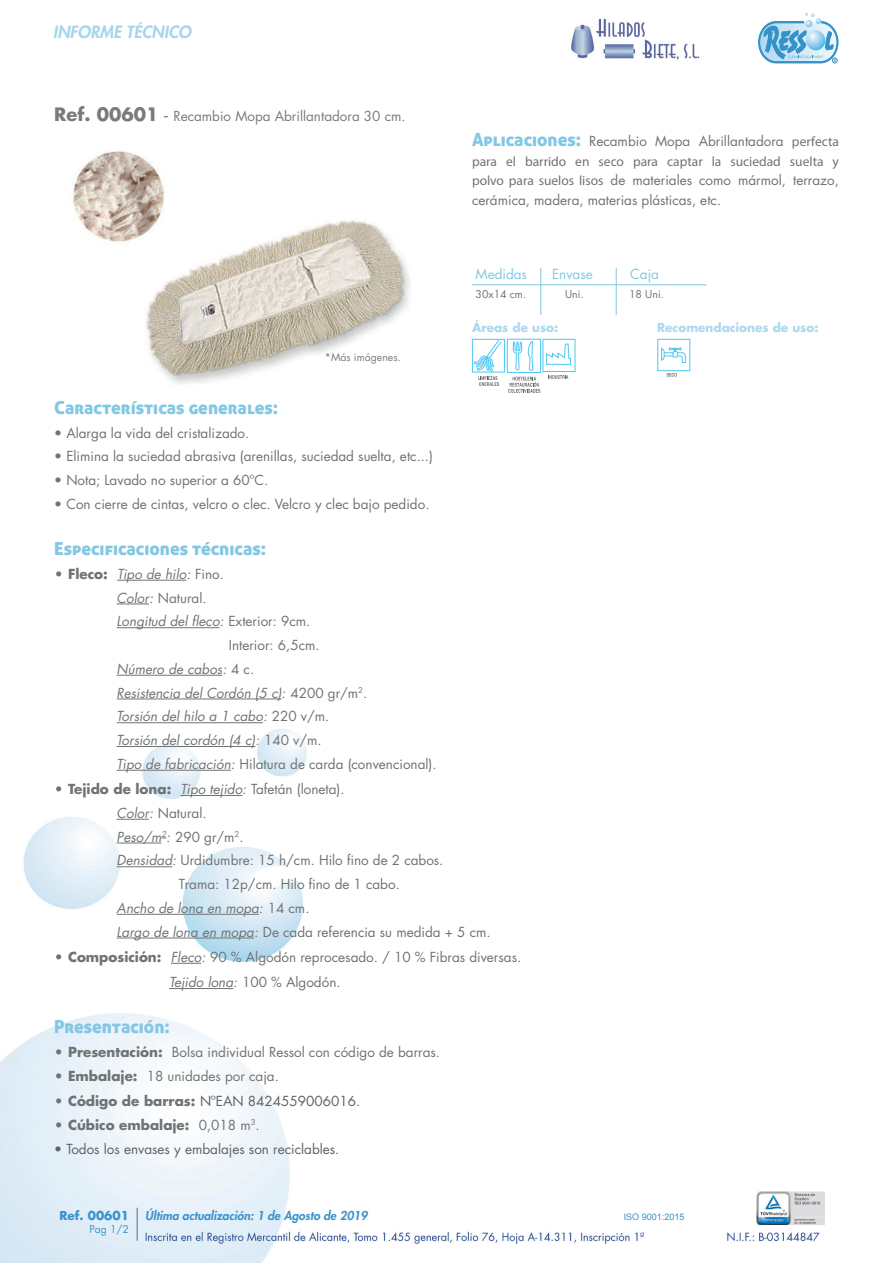
<style>
.page{position:relative;width:893px;height:1263px;background:#fff}
.page>*{position:absolute;margin:0;border:0;box-sizing:border-box;transform-origin:0 0}
.t1{font:18px "Aller Display";color:#82c7e4}
.t2{font:italic 800 16.5px "Futura Std";color:#a7d6ec}
.t3{font:13.5px/25.2px "Futura Std";color:#6f7374}
.t4{font:italic 13.5px "Futura Std";color:#6f7374}
.t5{font:13.5px "Futura Std";color:#5d6162}
.t6{font:13.5px "Myriad Pro";color:#6f7374}
.t7{font:13.5px "Futura Std";color:#787c7d}
.t8{font:700 13.5px "Futura Std";color:#6f7374}
.t9{font:13.5px "Futura Std";color:#82c7e4}
.t10{font:italic 800 12px "Futura Std";color:#3a92cc}
.t11{font:700 12px "Futura Std";color:#acd8ed}
.t12{font:700 12px "Futura Std";color:#3a92cc}
.t13{font:10.5px "Futura Std";color:#6f7374}
.t14{font:10.5px "Futura Std";color:#787c7d}
.t15{font:10.5px "Futura Std";color:#3a92cc}
.t16{font:9px "Arial";color:#3a92cc}
.s1{font-weight:700;font-size:18px}
.s2{font-size:18px}
.s3{font-family:"Aller Display";font-size:18px;color:#82c7e4}
.s4{font-family:"Myriad Pro"}
.s5{font-weight:700;font-style:normal}
.s6{font-style:normal}
.s7{font-style:italic}
.s8{font-weight:700}
.s9{font-weight:700;color:#6f7374}
.s10{font-weight:400}
</style>
<div class="page">
<img style="left:0;top:579px;width:825px;height:684px">
<img style="left:757px;top:1191px;width:68px;height:33px">
<hr style="left:137px;top:1208px;width:1px;height:32px;background:#4b6f97">
<svg style="left:758px;top:12px;width:81px;height:52px"></svg>
<img style="left:571px;top:18px;width:129px;height:42px">
<hr style="left:117px;top:580px;width:69px;height:1px;background:#6f7374">
<hr style="left:117px;top:604px;width:32px;height:1px;background:#6f7374">
<hr style="left:117px;top:627px;width:103px;height:1px;background:#6f7374">
<hr style="left:117px;top:675px;width:105px;height:1px;background:#6f7374">
<hr style="left:117px;top:699px;width:165px;height:1px;background:#6f7374">
<hr style="left:117px;top:722px;width:146px;height:1px;background:#6f7374">
<hr style="left:117px;top:746px;width:138px;height:1px;background:#6f7374">
<hr style="left:117px;top:770px;width:114px;height:1px;background:#6f7374">
<hr style="left:181px;top:795px;width:61px;height:1px;background:#6f7374">
<hr style="left:117px;top:819px;width:32px;height:1px;background:#6f7374">
<hr style="left:117px;top:843px;width:44px;height:1px;background:#6f7374">
<hr style="left:117px;top:866px;width:55px;height:1px;background:#6f7374">
<hr style="left:117px;top:914px;width:142px;height:1px;background:#6f7374">
<hr style="left:117px;top:938px;width:137px;height:1px;background:#6f7374">
<hr style="left:171px;top:963px;width:30px;height:1px;background:#6f7374">
<hr style="left:169px;top:988px;width:64px;height:1px;background:#6f7374">
<hr style="left:540px;top:268px;width:1px;height:47px;background:#82c7e4">
<hr style="left:472px;top:284px;width:234px;height:1px;background:#82c7e4">
<svg style="left:473px;top:339px;width:29px;height:47px"></svg>
<div style="left:507px;top:339px;width:34px;height:34px;background:#6ed0f5"></div>
<svg style="left:508px;top:339px;width:68px;height:54px"></svg>
<svg style="left:667px;top:373px;width:10px;height:4px"></svg>
<svg style="left:661px;top:347px;width:25px;height:16px"></svg>
<hr style="left:616px;top:268px;width:1px;height:47px;background:#82c7e4">
<img style="left:146px;top:220px;width:264px;height:164px">
<img style="left:73px;top:151px;width:95px;height:93px">
<p class="t2" style="left:53px;top:22px;width:140px">INFORME TÉCNICO</p>
<p class="t7" style="left:54px;top:108px;width:353px"><span class="s1">Ref. 00601</span> <span class="s2">-</span> Recambio Mopa Abrillantadora 30 cm.</p>
<p class="t14" style="left:325px;top:350px;width:77px">*Más imágenes.</p>
<p class="t3" style="left:472px;top:129px;width:368px"><span class="s3">Aplicaciones:</span> Recambio Mopa Abrillantadora <span class="s4">perfecta</span></p>
<p class="t6" style="left:472px;top:153px;width:368px">para el barrido en seco para captar la suciedad suelta y</p>
<p class="t3" style="left:472px;top:171px;width:368px;line-height:19.5px"><span class="s4">polvo para suelos lisos</span> de materiales como mármol, terrazo, cerámica, madera, materias plásticas, etc.</p>
<p class="t9" style="left:476px;top:265px;width:53px">Medidas</p>
<p class="t9" style="left:552px;top:265px;width:42px">Envase</p>
<p class="t9" style="left:630px;top:265px;width:30px">Caja</p>
<p class="t13" style="left:476px;top:288px;width:52px">30x14 cm.</p>
<p class="t13" style="left:565px;top:288px;width:20px">Uni.</p>
<p class="t13" style="left:629px;top:288px;width:36px">18 Uni.</p>
<p class="t11" style="left:472px;top:319px;width:88px">Áreas de uso:</p>
<p class="t11" style="left:657px;top:319px;width:163px">Recomendaciones de uso:</p>
<h1 class="t1" style="left:54px;top:396px;width:225px">Características generales:</h1>
<p class="t3" style="left:54px;top:420px;width:197px">• Alarga la vida del cristalizado.</p>
<p class="t3" style="left:54px;top:444px;width:380px">• Elimina la suciedad abrasiva (arenillas, suciedad suelta, etc...)</p>
<p class="t3" style="left:54px;top:468px;width:216px">• Nota; Lavado no superior a 60ºC.</p>
<p class="t3" style="left:54px;top:491px;width:377px">• Con cierre de cintas, velcro o clec. Velcro y clec bajo pedido.</p>
<h1 class="t1" style="left:54px;top:537px;width:213px">Especificaciones técnicas:</h1>
<p class="t4" style="left:54px;top:565px;width:171px"><span class="s5">• Fleco:</span> Tipo de hilo: <span class="s6">Fino.</span></p>
<p class="t3" style="left:117px;top:585px;width:91px"><span class="s7">Color:</span> Natural.</p>
<p class="t4" style="left:117px;top:613px;width:195px">Longitud del fleco: <span class="s6">Exterior: 9cm.</span></p>
<p class="t3" style="left:229px;top:633px;width:92px">Interior: 6,5cm.</p>
<p class="t4" style="left:117px;top:660px;width:139px">Número de cabos: <span class="s6">4 c.</span></p>
<p class="t4" style="left:117px;top:684px;width:252px">Resistencia del Cordón (5 c): <span class="s6">4200 gr/m</span><sup>2</sup><span class="s6">.</span></p>
<p class="t4" style="left:117px;top:708px;width:214px">Torsión del hilo a 1 cabo: <span class="s6">220 v/m.</span></p>
<p class="t4" style="left:117px;top:731px;width:207px">Torsión del cordón (4 c): <span class="s6">140 v/m.</span></p>
<p class="t3" style="left:117px;top:751px;width:322px"><span class="s7">Tipo de fabricación:</span> Hilatura de carda (convencional).</p>
<p class="t3" style="left:54px;top:777px;width:292px"><span class="s8">• Tejido de lona:</span> <span class="s7">Tipo tejido:</span> Tafetán (loneta).</p>
<p class="t3" style="left:117px;top:800px;width:91px"><span class="s7">Color:</span> Natural.</p>
<p class="t3" style="left:117px;top:824px;width:128px"><span class="s7">Peso/m</span><sup>2</sup><span class="s7">:</span> 290 gr/m<sup>2</sup>.</p>
<p class="t3" style="left:117px;top:848px;width:328px"><span class="s7">Densidad:</span> Urdidumbre: 15 h/cm. Hilo fino de 2 cabos.</p>
<p class="t3" style="left:179px;top:872px;width:222px">Trama: 12p/cm. Hilo fino de 1 cabo.</p>
<p class="t4" style="left:117px;top:899px;width:194px">Ancho de lona en mopa: <span class="s6">14 cm.</span></p>
<p class="t3" style="left:117px;top:919px;width:376px"><span class="s7">Largo de lona en mopa:</span> De cada referencia su medida + 5 cm.</p>
<p class="t3" style="left:169px;top:944px;width:354px;text-indent:-115px"><span class="s8">• Composición:</span> <span class="s7">Fleco:</span> 90 % Algodón reprocesado. / 10 % Fibras diversas.<br><span class="s7">Tejido lona:</span> 100 % Algodón.</p>
<h1 class="t1" style="left:54px;top:1015px;width:117px">Presentación:</h1>
<p class="t3" style="left:54px;top:1040px;width:387px"><span class="s8">• Presentación:</span> Bolsa individual Ressol con código de barras.</p>
<p class="t3" style="left:54px;top:1063px;width:226px"><span class="s8">• Embalaje:</span> 18 unidades por caja.</p>
<p class="t5" style="left:54px;top:1092px;width:307px"><span class="s9">• Código de barras:</span> NºEAN 8424559006016.</p>
<p class="t8" style="left:54px;top:1116px;width:207px">• Cúbico embalaje: <span class="s10">0,018 m</span><sup>3</sup><span class="s10">.</span></p>
<p class="t5" style="left:54px;top:1140px;width:287px">• Todos los envases y embalajes son reciclables.</p>
<p class="t12" style="left:59px;top:1207px;width:71px">Ref. 00601</p>
<p class="t10" style="left:145px;top:1208px;width:224px">Última actualización: 1 de Agosto de 2019</p>
<p class="t16" style="left:624px;top:1211px;width:62px">ISO 9001:2015</p>
<p class="t15" style="left:89px;top:1223px;width:41px">Pag 1/2</p>
</div>
